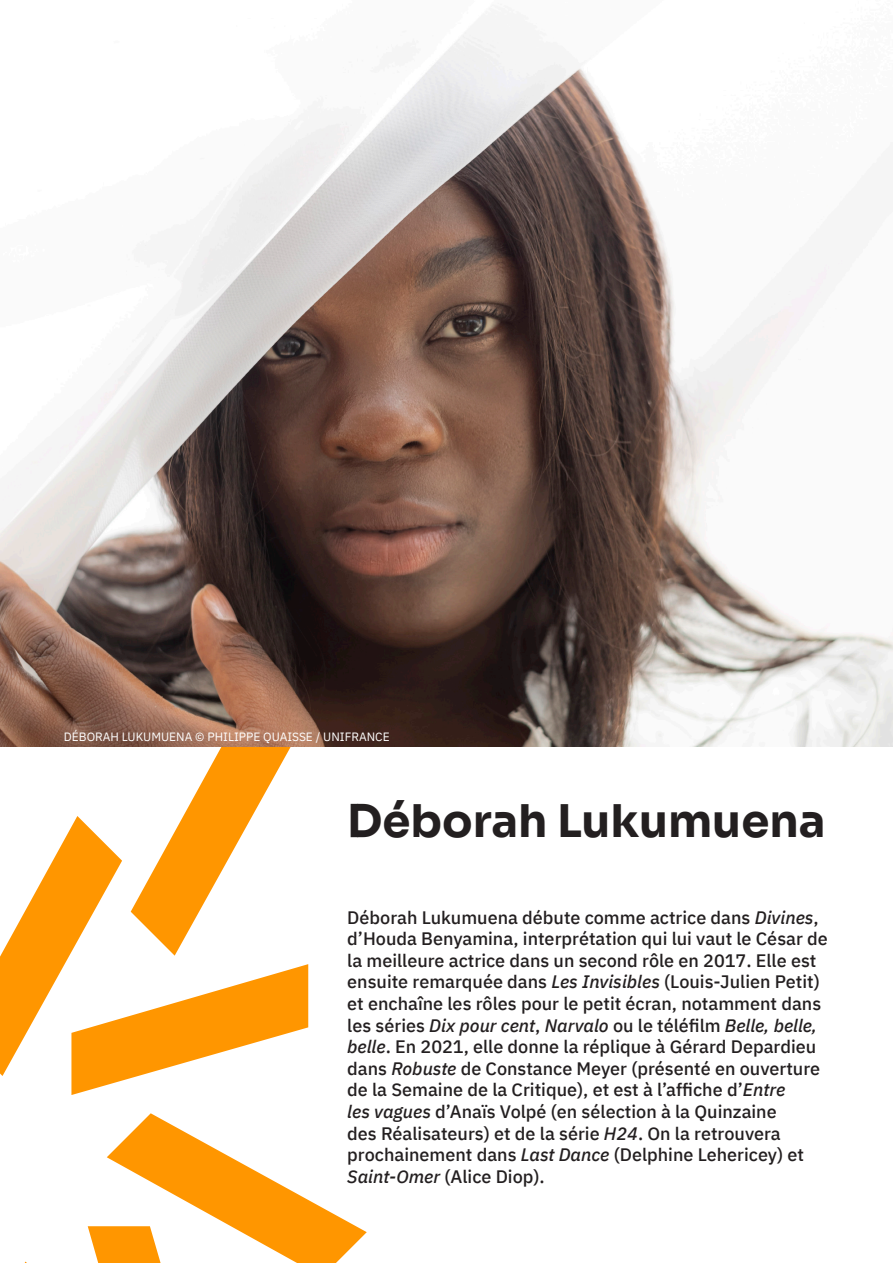
<style>
.page{position:relative;width:893px;height:1263px;background:#fff}
.page>*{position:absolute;margin:0;border:0;box-sizing:border-box;transform-origin:0 0}
.t1{font:45px "Sora";color:#231f20}
.t2{font:500 18px/21.6px "IBM Plex Sans";color:#231f20}
.t3{font:12px "IBM Plex Sans";color:#fff}
.s1{font-style:italic}
</style>
<div class="page">
<svg style="left:0;top:746px;width:308px;height:349px"></svg>
<svg style="left:88px;top:1113px;width:279px;height:150px"></svg>
<img style="left:0;top:32px;width:893px;height:714px">
<p class="t3" style="left:64px;top:727px;width:327px">DÉBORAH LUKUMUENA © PHILIPPE QUAISSE / UNIFRANCE</p>
<h1 class="t1" style="left:347px;top:784px;width:480px">Déborah Lukumuena</h1>
<p class="t2" style="left:347px;top:905px;width:482px">Déborah Lukumuena débute comme actrice dans <span class="s1">Divines</span>, d’Houda Benyamina, interprétation qui lui vaut le César de la meilleure actrice dans un second rôle en 2017. Elle est ensuite remarquée dans <span class="s1">Les Invisibles</span> (Louis-Julien Petit) et enchaîne les rôles pour le petit écran, notamment dans les séries <span class="s1">Dix pour cent</span>, <span class="s1">Narvalo</span> ou le téléfilm <span class="s1">Belle, belle, belle</span>. En 2021, elle donne la réplique à Gérard Depardieu dans <span class="s1">Robuste</span> de Constance Meyer (présenté en ouverture de la Semaine de la Critique), et est à l’affiche d’<span class="s1">Entre<br>les vagues</span> d’Anaïs Volpé (en sélection à la Quinzaine<br>des Réalisateurs) et de la série <span class="s1">H24</span>. On la retrouvera prochainement dans <span class="s1">Last Dance</span> (Delphine Lehericey) et <span class="s1">Saint-Omer</span> (Alice Diop).</p>
</div>
